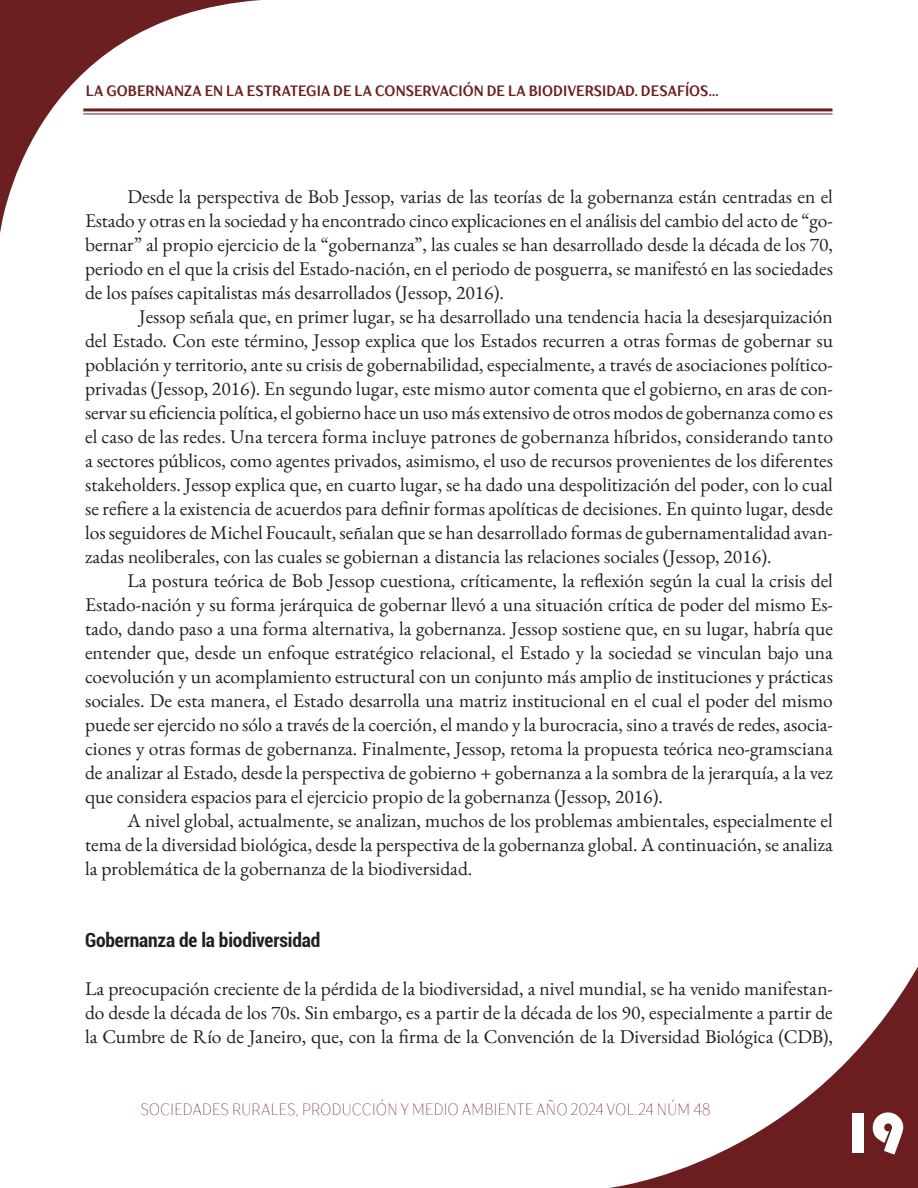
<style>
.page{position:relative;width:918px;height:1188px;background:#fff}
.page>*{position:absolute;margin:0;border:0;box-sizing:border-box;transform-origin:0 0}
.t1{font:60px "Bauhaus 93";color:#fff}
.cuerpo_de_texto{font:19.5px/24px "EB Garamond";color:#231f20;text-align:justify}
.primer_párrafo{font:19.5px/24px "EB Garamond";letter-spacing:-.005em;color:#231f20;text-align:justify}
.subtitulo2{font:700 condensed 19.5px "Roboto";letter-spacing:-.01em;color:#231f20}
.t2{font:16.5px "TT Drugs Trl Cnd Thin SC850";letter-spacing:-.01em;color:#6a1b1f}
.t3{font:700 15px "TT Drugs Trl Cnd";letter-spacing:.005em;color:#6b1f20}
</style>
<div class="page">
<svg style="left:0;top:0;width:262px;height:233px"></svg>
<svg style="left:609px;top:966px;width:309px;height:222px"></svg>
<hr style="left:83px;top:108px;width:749px;height:3px;background:#6b1d1f">
<hr style="left:83px;top:113px;width:749px;height:1px;background:#6b1d1f">
<p class="t3" style="left:86px;top:81px;width:634px">LA GOBERNANZA EN LA ESTRATEGIA DE LA CONSERVACIÓN DE LA BIODIVERSIDAD. DESAFÍOS...</p>
<p class="cuerpo_de_texto" style="left:85px;top:184px;width:750px;text-indent:43px">Desde la perspectiva de Bob Jessop, varias de las teorías de la gobernanza están centradas en el Estado y otras en la sociedad y ha encontrado cinco explicaciones en el análisis del cambio del acto de “go&shy;bernar” al propio ejercicio de la “gobernanza”, las cuales se han desarrollado desde la década de los 70, periodo en el que la crisis del Estado-nación, en el periodo de posguerra, se manifestó en las sociedades de los países capitalistas más desarrollados (Jessop, 2016).</p>
<p class="cuerpo_de_texto" style="left:85px;top:304px;width:749px;text-indent:54px">Jessop señala que, en primer lugar, se ha desarrollado una tendencia hacia la desesjarquización del Estado. Con este término, Jessop explica que los Estados recurren a otras formas de gobernar su población y territorio, ante su crisis de gobernabilidad, especialmente, a través de asociaciones político&shy;privadas (Jessop, 2016). En segundo lugar, este mismo autor comenta que el gobierno, en aras de con&shy;servar su eficiencia política, el gobierno hace un uso más extensivo de otros modos de gobernanza como es el caso de las redes. Una tercera forma incluye patrones de gobernanza híbridos, considerando tanto a sectores públicos, como agentes privados, asimismo, el uso de recursos provenientes de los diferentes stakeholders. Jessop explica que, en cuarto lugar, se ha dado una despolitización del poder, con lo cual se refiere a la existencia de acuerdos para definir formas apolíticas de decisiones. En quinto lugar, desde los seguidores de Michel Foucault, señalan que se han desarrollado formas de gubernamentalidad avan&shy;zadas neoliberales, con las cuales se gobiernan a distancia las relaciones sociales (Jessop, 2016).</p>
<p class="cuerpo_de_texto" style="left:85px;top:568px;width:750px;text-indent:43px">La postura teórica de Bob Jessop cuestiona, críticamente, la reflexión según la cual la crisis del Estado-nación y su forma jerárquica de gobernar llevó a una situación crítica de poder del mismo Es&shy;tado, dando paso a una forma alternativa, la gobernanza. Jessop sostiene que, en su lugar, habría que entender que, desde un enfoque estratégico relacional, el Estado y la sociedad se vinculan bajo una coevolución y un acomplamiento estructural con un conjunto más amplio de instituciones y prácticas sociales. De esta manera, el Estado desarrolla una matriz institucional en el cual el poder del mismo puede ser ejercido no sólo a través de la coerción, el mando y la burocracia, sino a través de redes, asocia&shy;ciones y otras formas de gobernanza. Finalmente, Jessop, retoma la propuesta teórica neo-gramsciana de analizar al Estado, desde la perspectiva de gobierno + gobernanza a la sombra de la jerarquía, a la vez que considera espacios para el ejercicio propio de la gobernanza (Jessop, 2016).</p>
<p class="cuerpo_de_texto" style="left:85px;top:808px;width:749px;text-indent:43px">A nivel global, actualmente, se analizan, muchos de los problemas ambientales, especialmente el tema de la diversidad biológica, desde la perspectiva de la gobernanza global. A continuación, se analiza la problemática de la gobernanza de la biodiversidad.</p>
<p class="subtitulo2" style="left:85px;top:926px;width:237px">Gobernanza de la biodiversidad</p>
<p class="primer_párrafo" style="left:85px;top:976px;width:749px">La preocupación creciente de la pérdida de la biodiversidad, a nivel mundial, se ha venido manifestan&shy;do desde la década de los 70s. Sin embargo, es a partir de la década de los 90, especialmente a partir de la Cumbre de Río de Janeiro, que, con la firma de la Convención de la Diversidad Biológica (CDB),</p>
<p class="t2" style="left:140px;top:1099px;width:572px">SOCIEDADES RURALES, PRODUCCIÓN Y MEDIO AMBIENTE AÑO 2024 VOL.24 NÚM 48</p>
<h1 class="t1" style="left:841px;top:1099px;width:65px">19</h1>
</div>
